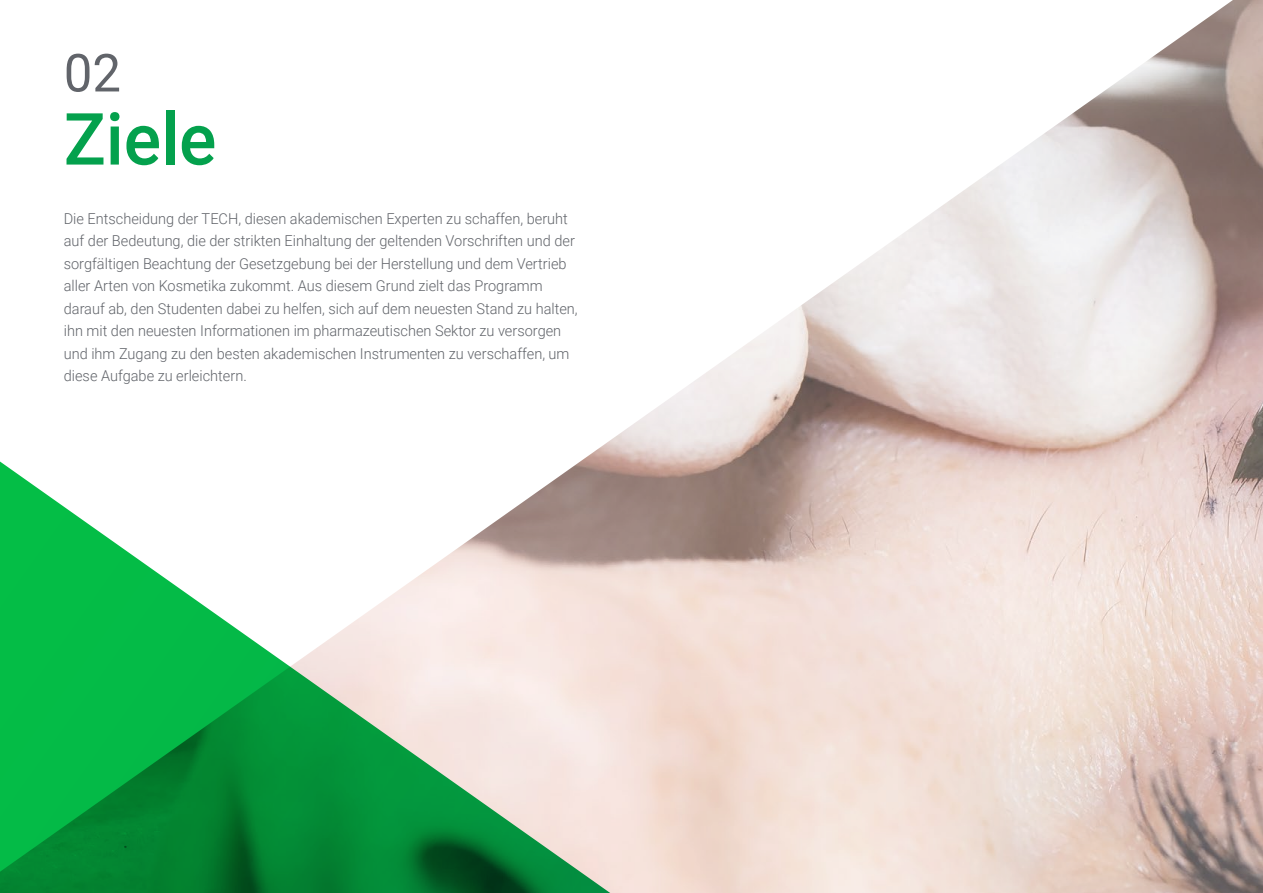
<style>
.page{position:relative;width:1263px;height:893px;background:#fff}
.page>*{position:absolute;margin:0;border:0;box-sizing:border-box;transform-origin:0 0}
.t1{font:500 72px "Roboto";color:#04a14d}
.t2{font:52.5px "Roboto";color:#61646a}
.t3{font:300 15px/22.5px "Roboto";color:#61646a}
</style>
<div class="page">
<img style="left:602px;top:0;width:661px;height:893px">
<svg style="left:0;top:446px;width:640px;height:447px"></svg>
<h2 class="t2" style="left:64px;top:36px;width:59px">02</h2>
<h1 class="t1" style="left:64px;top:89px;width:154px">Ziele</h1>
<p class="t3" style="left:64px;top:207px;width:515px">Die Entscheidung der TECH, diesen akademischen Experten zu schaffen, beruht auf der Bedeutung, die der strikten Einhaltung der geltenden Vorschriften und der sorgfältigen Beachtung der Gesetzgebung bei der Herstellung und dem Vertrieb aller Arten von Kosmetika zukommt. Aus diesem Grund zielt das Programm darauf ab, den Studenten dabei zu helfen, sich auf dem neuesten Stand zu halten, ihn mit den neuesten Informationen im pharmazeutischen Sektor zu versorgen und ihm Zugang zu den besten akademischen Instrumenten zu verschaffen, um diese Aufgabe zu erleichtern.</p>
</div>
